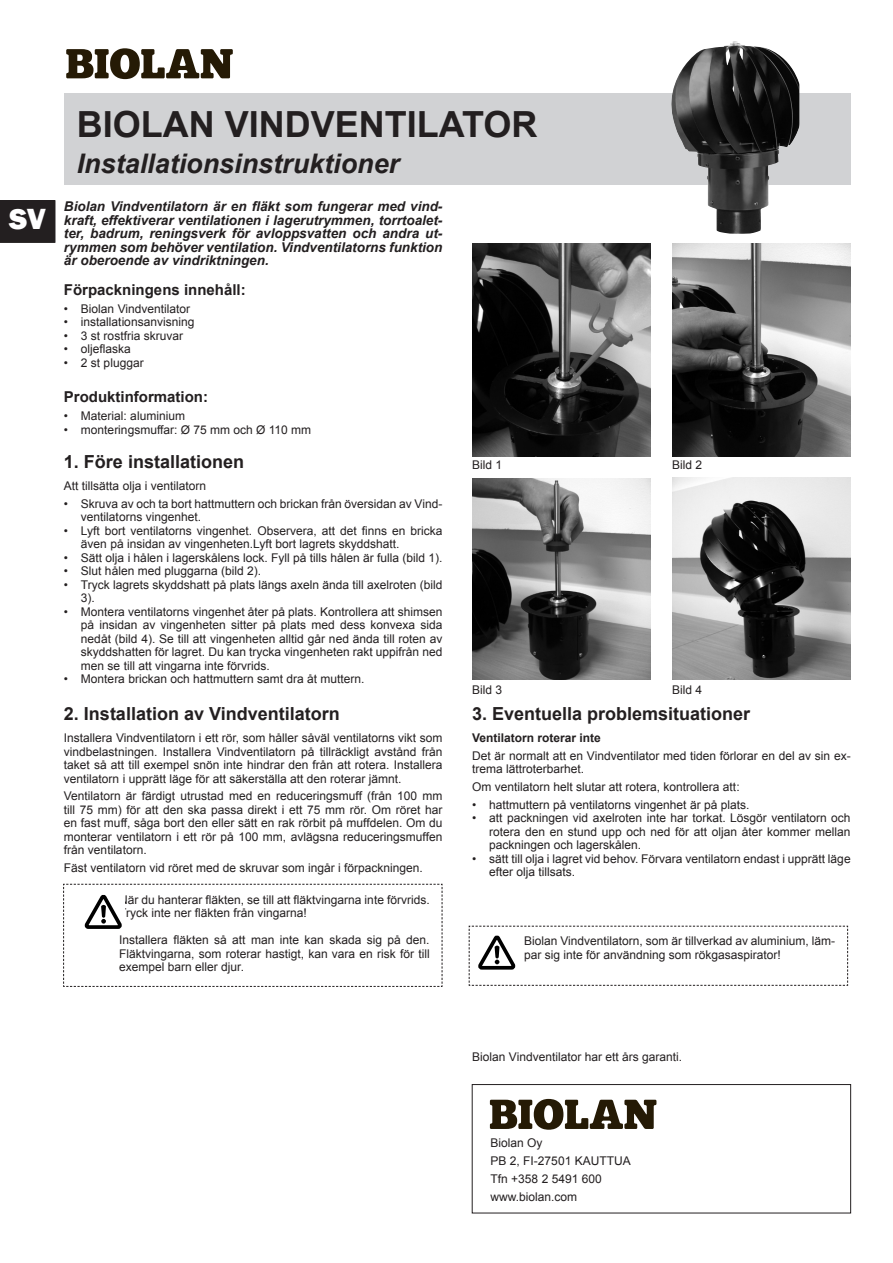
<style>
.page{position:relative;width:893px;height:1263px;background:#fff}
.page>*{position:absolute;margin:0;border:0;box-sizing:border-box;transform-origin:0 0}
.Nimiteksti{font:700 36px "Arial";color:#231f20}
.Sisällysluettelo{font:800 30px "Franklin Gothic";color:#fff}
.NImiteksti_2{font:italic 700 27px "Arial";color:#231f20}
.Otsikko{font:700 18px "Arial";color:#231f20}
.Väliotsikko{font:700 15px "Arial";color:#231f20}
.Esittely{font:italic 700 13.5px/13.5px "Arial";color:#231f20;text-align:justify}
.Leipateksti{font:12px/13.5px "Arial";color:#231f20}
.Varoitus{font:12px/13.5px "Arial";color:#231f20}
.Leipateksti-2{font:700 12px "Arial";color:#231f20}
</style>
<div class="page">
<div style="left:64px;top:93px;width:787px;height:92px;background:#d1d2d4"></div>
<img style="left:671px;top:41px;width:128px;height:193px">
<svg style="left:66px;top:48px;width:167px;height:31px"></svg>
<img style="left:472px;top:243px;width:179px;height:213px">
<img style="left:672px;top:243px;width:179px;height:213px">
<img style="left:472px;top:478px;width:179px;height:201px">
<img style="left:672px;top:477px;width:179px;height:202px">
<svg style="left:490px;top:1099px;width:166px;height:31px"></svg>
<div style="left:472px;top:1084px;width:379px;height:129px;border:1px solid #231f20"></div>
<svg style="left:63px;top:883px;width:380px;height:104px"></svg>
<svg style="left:468px;top:925px;width:380px;height:61px"></svg>
<div style="left:0;top:200px;width:55px;height:43px;background:#231f20"></div>
<p class="Sisällysluettelo" style="left:-1px;top:200px;width:43px">RO</p>
<p class="Sisällysluettelo" style="left:9px;top:200px;width:38px">SV</p>
<p class="Nimiteksti" style="left:77px;top:101px;width:462px">BIOLAN VINDVENTILATOR</p>
<p class="NImiteksti_2" style="left:77px;top:145px;width:324px">Installationsinstruktioner</p>
<p class="Esittely" style="left:64px;top:200px;width:380px">Biolan Vindventilatorn är en fläkt som fungerar med vind&shy;kraft, effektiverar ventilationen i lagerutrymmen, torrtoalet&shy;ter, badrum, reningsverk för avloppsvatten och andra ut&shy;rymmen som behöver ventilation. Vindventilatorns funktion är oberoende av vindriktningen.</p>
<p class="Väliotsikko" style="left:64px;top:279px;width:183px">Förpackningens innehåll:</p>
<p class="Leipateksti" style="left:64px;top:302px;width:128px">• Biolan Vindventilator</p>
<p class="Leipateksti" style="left:64px;top:315px;width:132px">• installationsanvisning</p>
<p class="Leipateksti" style="left:64px;top:329px;width:121px">• 3 st rostfria skruvar</p>
<p class="Leipateksti" style="left:64px;top:342px;width:69px">• oljeflaska</p>
<p class="Leipateksti" style="left:64px;top:356px;width:81px">• 2 st pluggar</p>
<p class="Väliotsikko" style="left:64px;top:387px;width:146px">Produktinformation:</p>
<p class="Leipateksti" style="left:64px;top:409px;width:123px">• Material: aluminium</p>
<p class="Leipateksti" style="left:64px;top:423px;width:249px">• monteringsmuffar: Ø 75 mm och Ø 110 mm</p>
<p class="Otsikko" style="left:64px;top:450px;width:182px">1. Före installationen</p>
<p class="Leipateksti" style="left:64px;top:479px;width:144px">Att tillsätta olja i ventilatorn</p>
<p class="Leipateksti" style="left:81px;top:497px;width:363px;text-indent:-17px">• Skruva av och ta bort hattmuttern och brickan från översidan av Vind&shy;ventilatorns vingenhet.</p>
<p class="Leipateksti" style="left:81px;top:524px;width:363px;text-indent:-17px">• Lyft bort ventilatorns vingenhet. Observera, att det finns en bricka även på insidan av vingenheten.Lyft bort lagrets skyddshatt.</p>
<p class="Leipateksti" style="left:64px;top:551px;width:380px">• Sätt olja i hålen i lagerskålens lock. Fyll på tills hålen är fulla (bild 1).</p>
<p class="Leipateksti" style="left:64px;top:564px;width:199px">• Slut hålen med pluggarna (bild 2).</p>
<p class="Leipateksti" style="left:81px;top:578px;width:363px;text-indent:-17px">• Tryck lagrets skyddshatt på plats längs axeln ända till axelroten (bild<br>3).</p>
<p class="Leipateksti" style="left:81px;top:605px;width:363px;text-align:justify;text-indent:-17px">• Montera ventilatorns vingenhet åter på plats. Kontrollera att shimsen på insidan av vingenheten sitter på plats med dess konvexa sida nedåt (bild 4). Se till att vingenheten alltid går ned ända till roten av skyddshatten för lagret. Du kan trycka vingenheten rakt uppifrån ned men se till att vingarna inte förvrids.</p>
<p class="Leipateksti" style="left:64px;top:672px;width:302px">• Montera brickan och hattmuttern samt dra åt muttern.</p>
<p class="Otsikko" style="left:64px;top:702px;width:277px">2. Installation av Vindventilatorn</p>
<p class="Leipateksti" style="left:64px;top:731px;width:380px;text-align:justify">Installera Vindventilatorn i ett rör, som håller såväl ventilatorns vikt som vindbelastningen. Installera Vindventilatorn på tillräckligt avstånd från taket så att till exempel snön inte hindrar den från att rotera. Installera ventilatorn i upprätt läge för att säkerställa att den roterar jämnt.</p>
<p class="Leipateksti" style="left:64px;top:789px;width:380px;text-align:justify">Ventilatorn är färdigt utrustad med en reduceringsmuff (från 100 mm till 75 mm) för att den ska passa direkt i ett 75 mm rör. Om röret har en fast muff, såga bort den eller sätt en rak rörbit på muffdelen. Om du monterar ventilatorn i ett rör på 100 mm, avlägsna reduceringsmuffen från ventilatorn.</p>
<p class="Leipateksti" style="left:64px;top:861px;width:360px">Fäst ventilatorn vid röret med de skruvar som ingår i förpackningen.</p>
<p class="Leipateksti" style="left:472px;top:458px;width:32px">Bild 1</p>
<p class="Leipateksti" style="left:672px;top:458px;width:32px">Bild 2</p>
<p class="Leipateksti" style="left:472px;top:683px;width:32px">Bild 3</p>
<p class="Leipateksti" style="left:672px;top:683px;width:32px">Bild 4</p>
<p class="Otsikko" style="left:472px;top:702px;width:280px">3. Eventuella problemsituationer</p>
<p class="Leipateksti-2" style="left:472px;top:730px;width:130px">Ventilatorn roterar inte</p>
<p class="Leipateksti" style="left:472px;top:749px;width:380px">Det är normalt att en Vindventilator med tiden förlorar en del av sin ex&shy;trema lättroterbarhet.</p>
<p class="Leipateksti" style="left:472px;top:780px;width:269px">Om ventilatorn helt slutar att rotera, kontrollera att:</p>
<p class="Leipateksti" style="left:472px;top:798px;width:279px">• hattmuttern på ventilatorns vingenhet är på plats.</p>
<p class="Leipateksti" style="left:489px;top:811px;width:363px;text-align:justify;text-indent:-17px">• att packningen vid axelroten inte har torkat. Lösgör ventilatorn och rotera den en stund upp och ned för att oljan åter kommer mellan packningen och lagerskålen.</p>
<p class="Leipateksti" style="left:489px;top:852px;width:363px;text-indent:-17px">• sätt till olja i lagret vid behov. Förvara ventilatorn endast i upprätt läge efter olja tillsats.</p>
<p class="Varoitus" style="left:119px;top:893px;width:312px">När du hanterar fläkten, se till att fläktvingarna inte förvrids.<br>Tryck inte ner fläkten från vingarna!</p>
<p class="Varoitus" style="left:119px;top:933px;width:312px;text-align:justify">Installera fläkten så att man inte kan skada sig på den.<br>Fläktvingarna, som roterar hastigt, kan vara en risk för till exempel barn eller djur.</p>
<p class="Varoitus" style="left:524px;top:934px;width:313px">Biolan Vindventilatorn, som är tillverkad av aluminium, läm&shy;par sig inte för användning som rökgasaspirator!</p>
<p class="Leipateksti" style="left:472px;top:1050px;width:211px">Biolan Vindventilator har ett års garanti.</p>
<p class="Leipateksti" style="left:491px;top:1136px;width:54px">Biolan Oy</p>
<p class="Leipateksti" style="left:491px;top:1154px;width:142px">PB 2, FI-27501 KAUTTUA</p>
<p class="Leipateksti" style="left:491px;top:1172px;width:113px">Tfn +358 2 5491 600</p>
<p class="Leipateksti" style="left:491px;top:1190px;width:88px">www.biolan.com</p>
</div>
